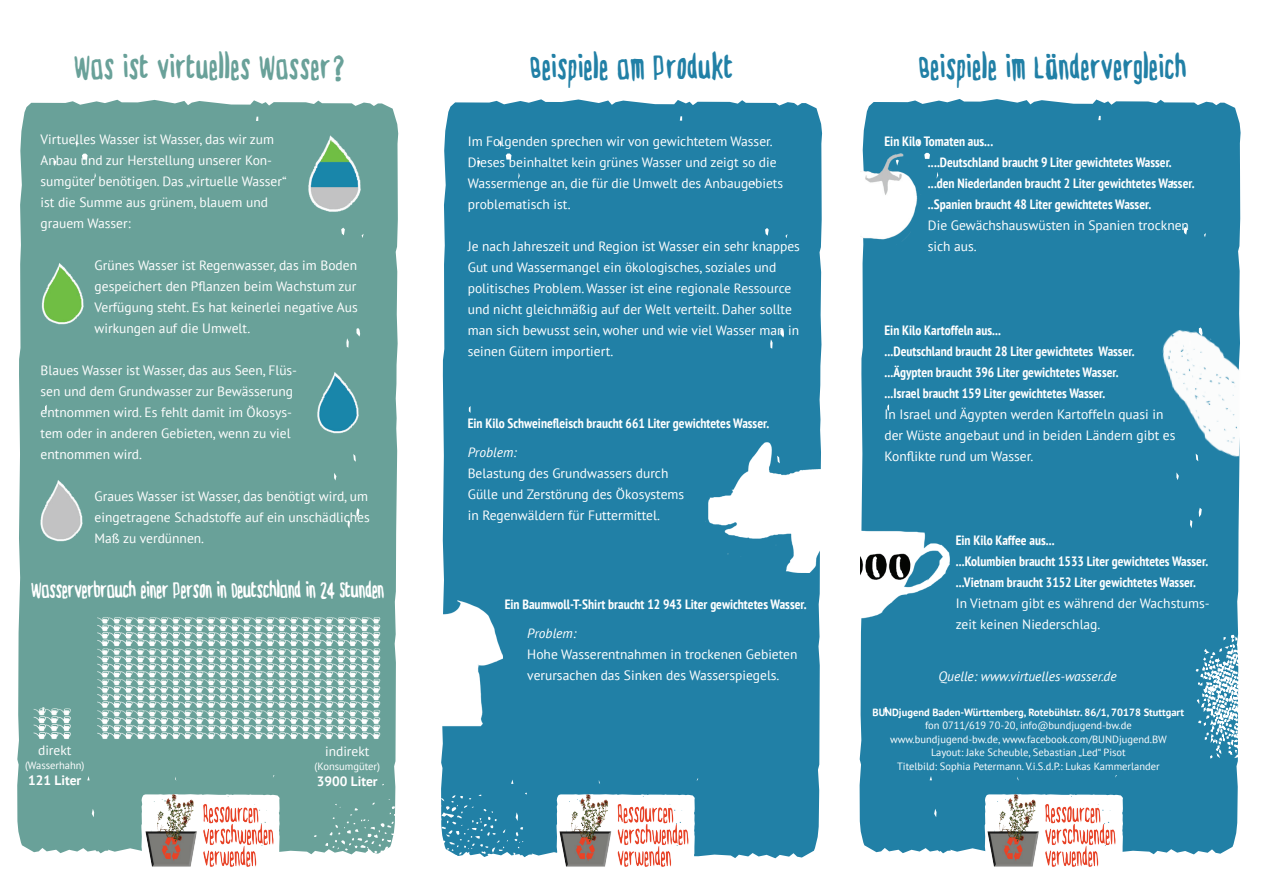
<style>
.page{position:relative;width:1263px;height:893px;background:#fff}
.page>*{position:absolute;margin:0;border:0;box-sizing:border-box;transform-origin:0 0}
.t1{font:500 39px "BUN Djugendmarker";letter-spacing:.025em;color:#2180a6}
.t2{font:500 39px "BUN Djugendmarker";letter-spacing:.025em;color:#69a199}
.t3{font:500 25.5px "BUN Djugendmarker";color:#fff}
.t4{font:13.5px/21px "PT Sans";color:#fff}
.t5{font:700 condensed 13.5px/21px "PT Sans";color:#fff}
.t6{font:italic 13.5px "PT Sans";color:#fff}
.t7{font:700 13.5px "PT Sans";color:#fff}
.t8{font:10.5px/13.5px "PT Sans";color:#fff;text-align:center}
.t9{font:700 10.5px "PT Sans";color:#fff}
</style>
<div class="page">
<div style="left:17px;top:100px;width:381px;height:754px;background:#69a199"></div>
<div style="left:860px;top:99px;width:380px;height:755px;background:#2180a6"></div>
<div style="left:441px;top:99px;width:381px;height:759px;background:#2180a6"></div>
<svg style="left:141px;top:794px;width:139px;height:60px"></svg>
<img style="left:143px;top:794px;width:134px;height:73px">
<svg style="left:556px;top:794px;width:139px;height:64px"></svg>
<svg style="left:984px;top:794px;width:139px;height:60px"></svg>
<img style="left:558px;top:794px;width:134px;height:73px">
<img style="left:985px;top:794px;width:134px;height:73px">
<svg style="left:314px;top:780px;width:220px;height:78px"></svg>
<img style="left:441px;top:599px;width:61px;height:135px">
<img style="left:860px;top:500px;width:96px;height:135px">
<img style="left:696px;top:442px;width:126px;height:131px">
<img style="left:30px;top:584px;width:366px;height:170px">
<img style="left:861px;top:150px;width:67px;height:96px">
<svg style="left:1195px;top:634px;width:45px;height:132px"></svg>
<img style="left:1151px;top:311px;width:89px;height:168px">
<img style="left:41px;top:261px;width:53px;height:64px">
<img style="left:306px;top:370px;width:64px;height:64px">
<img style="left:30px;top:479px;width:64px;height:64px">
<img style="left:295px;top:134px;width:79px;height:79px">
<h1 class="t2" style="left:74px;top:49px;width:272px">Was ist virtuelles Wasser?</h1>
<p class="t4" style="left:41px;top:128px;width:247px">Virtuelles Wasser ist Wasser, das wir zum Anbau und zur Herstellung unserer Kon&shy;sumgüter benötigen. Das „virtuelle Wasser“ ist die Summe aus grünem, blauem und grauem Wasser:</p>
<p class="t4" style="left:95px;top:254px;width:265px;text-align:justify">Grünes Wasser ist Regenwasser, das im Boden gespeichert den Pflanzen beim Wachstum zur Verfügung steht. Es hat keinerlei negative Aus wirkungen auf die Umwelt.</p>
<p class="t4" style="left:41px;top:359px;width:258px">Blaues Wasser ist Wasser, das aus Seen, Flüs&shy;sen und dem Grundwasser zur Bewässerung entnommen wird. Es fehlt damit im Ökosys&shy;tem oder in anderen Gebieten, wenn zu viel entnommen wird.</p>
<p class="t4" style="left:95px;top:485px;width:277px">Graues Wasser ist Wasser, das benötigt wird, um eingetragene Schadstoffe auf ein unschädliches<br>Maß zu verdünnen.</p>
<h2 class="t3" style="left:31px;top:578px;width:355px">Wasserverbrauch einer Person in Deutschland in 24 Stunden</h2>
<p class="t4" style="left:38px;top:740px;width:35px">direkt</p>
<p class="t8" style="left:25px;top:758px;width:61px">(Wasserhahn)</p>
<p class="t7" style="left:28px;top:772px;width:55px">121 Liter</p>
<p class="t4" style="left:325px;top:740px;width:46px">indirekt</p>
<p class="t8" style="left:315px;top:759px;width:67px">(Konsumgüter)</p>
<p class="t7" style="left:317px;top:772px;width:62px">3900 Liter</p>
<h1 class="t1" style="left:530px;top:49px;width:204px">Beispiele am Produkt</h1>
<p class="t4" style="left:468px;top:131px;width:317px">Im Folgenden sprechen wir von gewichtetem Wasser.<br>Dieses beinhaltet kein grünes Wasser und zeigt so die Wassermenge an, die für die Umwelt des Anbaugebiets problematisch ist.</p>
<p class="t4" style="left:468px;top:236px;width:334px">Je nach Jahreszeit und Region ist Wasser ein sehr knappes Gut und Wassermangel ein ökologisches, soziales und politisches Problem. Wasser ist eine regionale Ressource und nicht gleichmäßig auf der Welt verteilt. Daher sollte man sich bewusst sein, woher und wie viel Wasser man in seinen Gütern importiert.</p>
<p class="t5" style="left:468px;top:412px;width:303px">Ein Kilo Schweinefleisch braucht 661 Liter gewichtetes Wasser.</p>
<p class="t6" style="left:468px;top:444px;width:51px">Problem:</p>
<p class="t4" style="left:468px;top:463px;width:218px">Belastung des Grundwassers durch<br>Gülle und Zerstörung des Ökosystems in Regenwäldern für Futtermittel.</p>
<p class="t5" style="left:505px;top:593px;width:303px">Ein Baumwoll-T-Shirt braucht 12 943 Liter gewichtetes Wasser.</p>
<p class="t6" style="left:527px;top:625px;width:51px">Problem:</p>
<p class="t4" style="left:527px;top:644px;width:272px">Hohe Wasserentnahmen in trockenen Gebieten verursachen das Sinken des Wasserspiegels.</p>
<h1 class="t1" style="left:919px;top:49px;width:269px">Beispiele im Ländervergleich</h1>
<p class="t5" style="left:928px;top:131px;width:268px;text-indent:-43px">Ein Kilo Tomaten aus...<br>....Deutschland braucht 9 Liter gewichtetes Wasser. ...den Niederlanden braucht 2 Liter gewichtetes Wasser. ..Spanien braucht 48 Liter gewichtetes Wasser.</p>
<p class="t4" style="left:928px;top:215px;width:263px">Die Gewächshauswüsten in Spanien trocknen sich aus.</p>
<p class="t5" style="left:884px;top:320px;width:252px">Ein Kilo Kartoffeln aus...<br>...Deutschland braucht 28 Liter gewichtetes Wasser. ...Ägypten braucht 396 Liter gewichtetes Wasser. ...Israel braucht 159 Liter gewichtetes Wasser.</p>
<p class="t4" style="left:884px;top:404px;width:292px">In Israel und Ägypten werden Kartoffeln quasi in der Wüste angebaut und in beiden Ländern gibt es<br>Konflikte rund um Wasser.</p>
<p class="t5" style="left:956px;top:530px;width:254px">Ein Kilo Kaffee aus...<br>...Kolumbien braucht 1533 Liter gewichtetes Wasser. ...Vietnam braucht 3152 Liter gewichtetes Wasser.</p>
<p class="t4" style="left:956px;top:593px;width:255px">In Vietnam gibt es während der Wachstums&shy;zeit keinen Niederschlag.</p>
<p class="t6" style="left:938px;top:668px;width:180px">Quelle: www.virtuelles-wasser.de</p>
<p class="t9" style="left:872px;top:705px;width:313px">BUNDjugend Baden-Württemberg, Rotebühlstr. 86/1, 70178 Stuttgart</p>
<p class="t8" style="left:890px;top:718px;width:278px">fon 0711/619 70-20, info@bundjugend-bw.de www.bundjugend-bw.de, www.facebook.com/BUNDjugend.BW Layout: Jake Scheuble, Sebastian „Led“ Pisot<br>Titelbild: Sophia Petermann. V.i.S.d.P.: Lukas Kammerlander</p>
</div>
